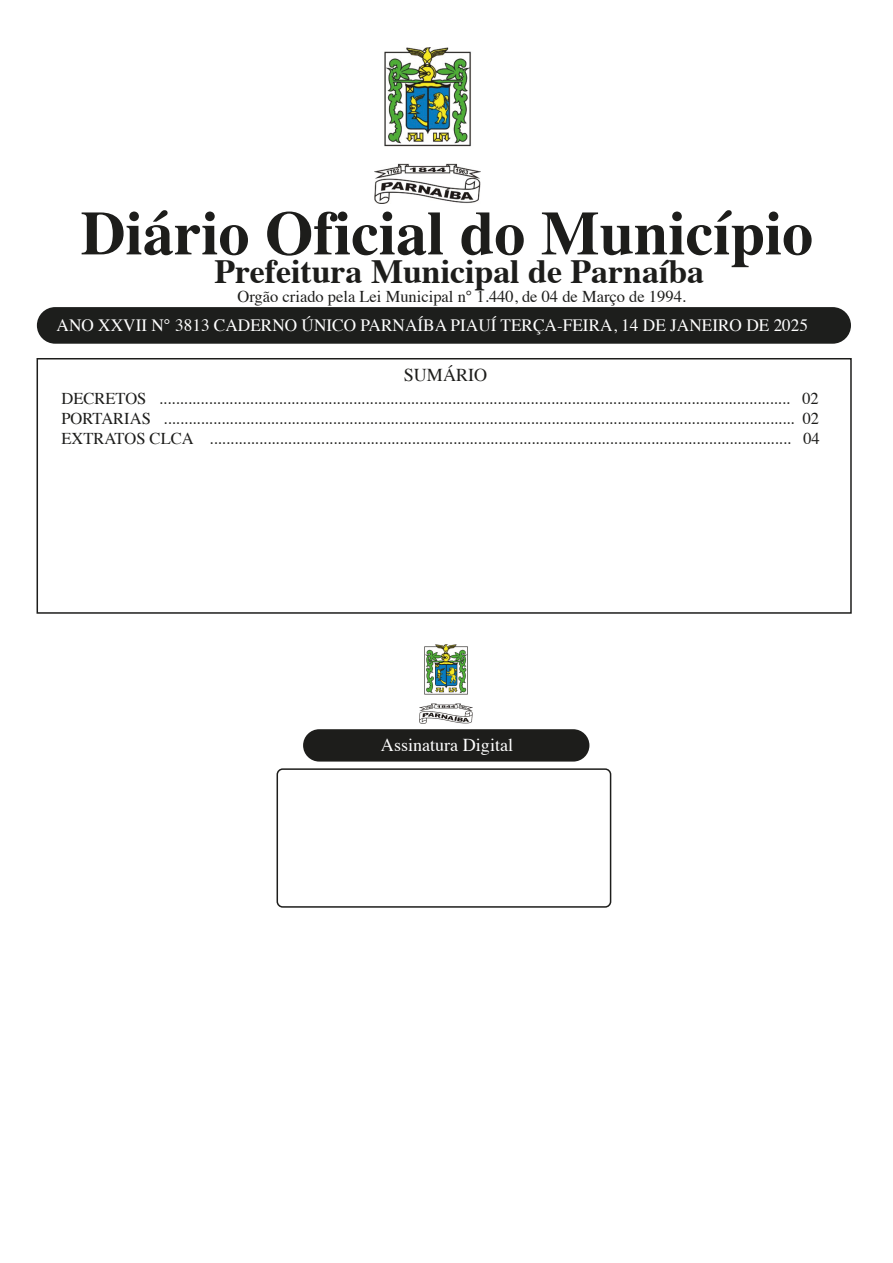
<style>
.page{position:relative;width:893px;height:1263px;background:#fff}
.page>*{position:absolute;margin:0;border:0;box-sizing:border-box;transform-origin:0 0}
.t1{font:700 62.1px "Times";color:#1d1d1b}
.t2{font:700 33.9px "Times";color:#1d1d1b}
.t3{font:18.15px "Times";color:#fff}
.t4{font:18.15px "Times";color:#1d1d1b}
.t5{font:17.25px "Times";color:#fff}
.t6{font:16.5px/19.8px "Times";color:#1d1d1b;text-align:justify}
</style>
<div class="page">
<div style="left:37px;top:358px;width:815px;height:256px;border:2px solid #1d1d1b"></div>
<div style="left:303px;top:729px;width:286px;height:32px;background:#1d1d1b;border-radius:16px"></div>
<div style="left:277px;top:768px;width:334px;height:140px;border:2px solid #1d1d1b;border-radius:5px"></div>
<div style="left:37px;top:307px;width:814px;height:37px;background:#1d1e1c;border-radius:18px"></div>
<img style="left:374px;top:47px;width:106px;height:156px">
<img style="left:420px;top:645px;width:53px;height:78px">
<h1 class="t1" style="left:81px;top:174px;width:734px">Diário Oficial do Município</h1>
<h2 class="t2" style="left:215px;top:239px;width:491px">Prefeitura Municipal de Parnaíba</h2>
<p class="t6" style="left:238px;top:285px;width:450px">Orgão criado pela Lei Municipal n° 1.440, de 04 de Março de 1994.</p>
<p class="t5" style="left:57px;top:309px;width:753px">ANO XXVII N° 3813 CADERNO ÚNICO PARNAÍBA PIAUÍ TERÇA-FEIRA, 14 DE JANEIRO DE 2025</p>
<p class="t4" style="left:404px;top:358px;width:85px">SUMÁRIO</p>
<p class="t6" style="left:61px;top:387px;width:760px">DECRETOS ......................................................................................................................................................... 02<br>PORTARIAS ......................................................................................................................................................... 02<br>EXTRATOS CLCA ............................................................................................................................................. 04</p>
<p class="t3" style="left:381px;top:727px;width:134px">Assinatura Digital</p>
</div>
